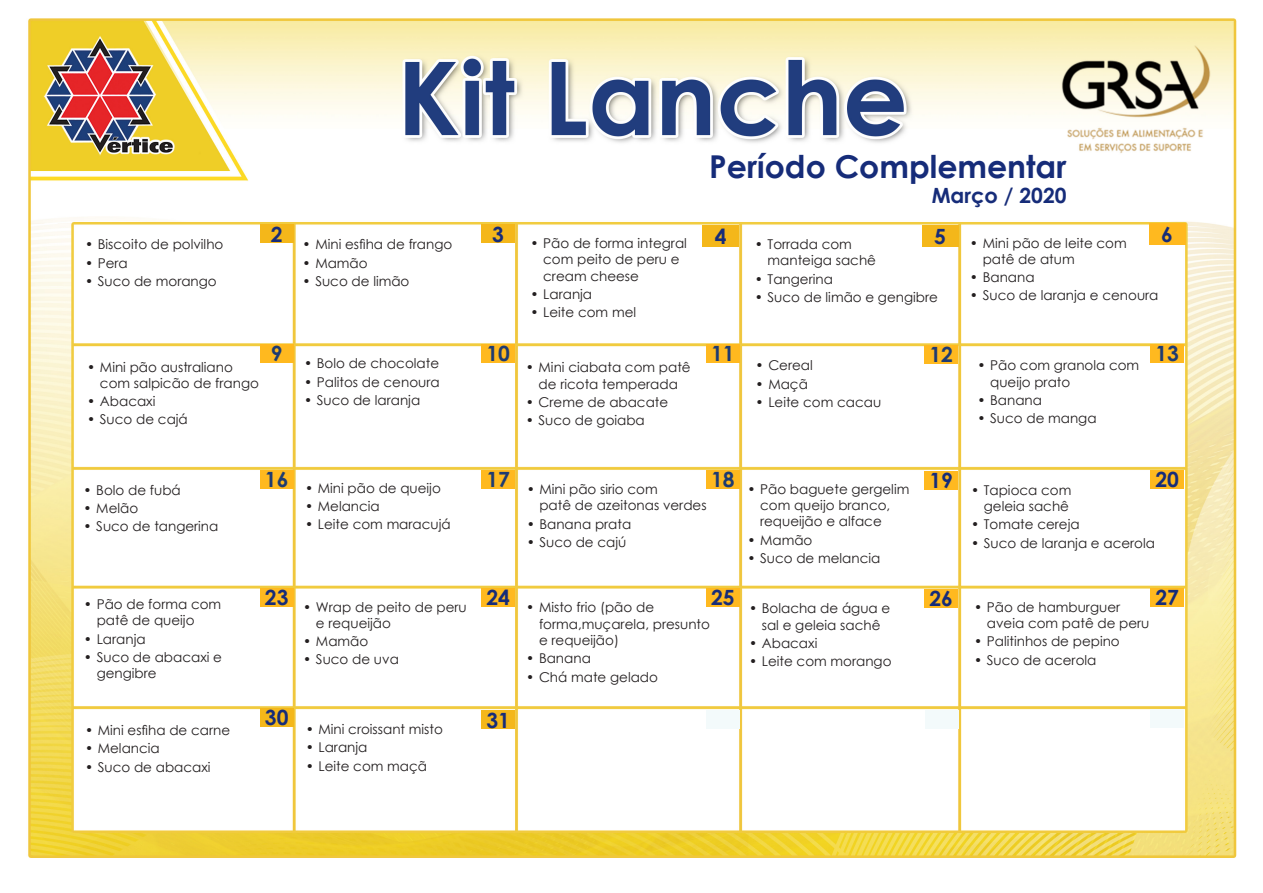
<style>
.page{position:relative;width:1263px;height:893px;background:#fff}
.page>*{position:absolute;margin:0;border:0;box-sizing:border-box;transform-origin:0 0}
.t1{font:700 31.5px "Century Gothic";color:#162c79}
.t2{font:700 21px "Century Gothic";color:#162c79}
.t3{font:700 21px "Century Gothic";color:#1e3b71}
.t4{font:13.5px/16.2px "Century Gothic";color:#231f20}
</style>
<div class="page">
<img style="left:28px;top:18px;width:1209px;height:840px">
<div style="left:921px;top:225px;width:37px;height:21px;background:#f4b71a"></div>
<div style="left:1149px;top:223px;width:37px;height:21px;background:#ffb91f"></div>
<div style="left:702px;top:225px;width:37px;height:21px;background:#f4b71a"></div>
<div style="left:481px;top:224px;width:34px;height:19px;background:#f4b71a"></div>
<div style="left:260px;top:344px;width:33px;height:19px;background:#ffb91f"></div>
<div style="left:260px;top:470px;width:33px;height:19px;background:#ffb91f"></div>
<div style="left:260px;top:588px;width:33px;height:19px;background:#ffb91f"></div>
<div style="left:260px;top:708px;width:33px;height:19px;background:#f4b71a"></div>
<div style="left:481px;top:344px;width:34px;height:19px;background:#ffb91f"></div>
<div style="left:481px;top:470px;width:34px;height:19px;background:#ffb91f"></div>
<div style="left:481px;top:588px;width:34px;height:19px;background:#ffb91f"></div>
<div style="left:481px;top:710px;width:34px;height:19px;background:#f4b71a"></div>
<div style="left:706px;top:344px;width:33px;height:19px;background:#ffb91f"></div>
<div style="left:706px;top:470px;width:33px;height:19px;background:#ffb91f"></div>
<div style="left:706px;top:588px;width:33px;height:19px;background:#ffb91f"></div>
<div style="left:706px;top:710px;width:33px;height:19px;background:#f3fafb"></div>
<div style="left:924px;top:345px;width:34px;height:19px;background:#ffb91f"></div>
<div style="left:924px;top:471px;width:34px;height:19px;background:#ffb91f"></div>
<div style="left:924px;top:589px;width:34px;height:19px;background:#ffb91f"></div>
<div style="left:925px;top:710px;width:34px;height:19px;background:#f3fafb"></div>
<div style="left:1150px;top:344px;width:34px;height:19px;background:#ffb91f"></div>
<div style="left:1150px;top:470px;width:34px;height:19px;background:#ffb91f"></div>
<div style="left:1150px;top:588px;width:34px;height:19px;background:#ffb91f"></div>
<div style="left:1150px;top:709px;width:34px;height:19px;background:#f3fafb"></div>
<div style="left:260px;top:224px;width:33px;height:19px;background:#f4b71a"></div>
<p class="t4" style="left:85px;top:236px;width:140px">• Biscoito de polvilho</p>
<p class="t4" style="left:85px;top:254px;width:44px">• Pera</p>
<p class="t4" style="left:85px;top:273px;width:133px">• Suco de morango</p>
<p class="t2" style="left:271px;top:218px;width:13px">2</p>
<p class="t4" style="left:303px;top:236px;width:151px">• Mini esfiha de frango</p>
<p class="t4" style="left:303px;top:254px;width:67px">• Mamão</p>
<p class="t4" style="left:303px;top:273px;width:108px">• Suco de limão</p>
<p class="t4" style="left:100px;top:358px;width:161px;text-indent:-13px">• Mini pão australiano com salpicão de frango</p>
<p class="t4" style="left:87px;top:393px;width:70px">• Abacaxi</p>
<p class="t4" style="left:87px;top:411px;width:102px">• Suco de cajá</p>
<p class="t3" style="left:271px;top:338px;width:13px">9</p>
<p class="t4" style="left:84px;top:481px;width:99px">• Bolo de fubá</p>
<p class="t4" style="left:84px;top:500px;width:56px">• Melão</p>
<p class="t4" style="left:84px;top:518px;width:136px">• Suco de tangerina</p>
<p class="t3" style="left:265px;top:464px;width:25px">16</p>
<p class="t4" style="left:304px;top:355px;width:137px">• Bolo de chocolate</p>
<p class="t4" style="left:304px;top:373px;width:137px">• Palitos de cenoura</p>
<p class="t4" style="left:304px;top:392px;width:118px">• Suco de laranja</p>
<p class="t4" style="left:305px;top:479px;width:137px">• Mini pão de queijo</p>
<p class="t4" style="left:305px;top:498px;width:76px">• Melancia</p>
<p class="t4" style="left:305px;top:516px;width:147px">• Leite com maracujá</p>
<p class="t4" style="left:97px;top:596px;width:126px;text-indent:-13px">• Pão de forma com patê de queijo</p>
<p class="t4" style="left:84px;top:630px;width:63px">• Laranja</p>
<p class="t4" style="left:97px;top:649px;width:127px;text-indent:-13px">• Suco de abacaxi e gengibre</p>
<p class="t4" style="left:85px;top:722px;width:147px">• Mini esfiha de carne</p>
<p class="t4" style="left:85px;top:740px;width:76px">• Melancia</p>
<p class="t4" style="left:85px;top:758px;width:127px">• Suco de abacaxi</p>
<p class="t2" style="left:265px;top:582px;width:25px">23</p>
<p class="t4" style="left:316px;top:598px;width:152px;text-indent:-13px">• Wrap de peito de peru e requeijão</p>
<p class="t4" style="left:303px;top:633px;width:67px">• Mamão</p>
<p class="t4" style="left:303px;top:651px;width:97px">• Suco de uva</p>
<p class="t2" style="left:265px;top:702px;width:25px">30</p>
<p class="t4" style="left:306px;top:721px;width:139px">• Mini croissant misto</p>
<p class="t4" style="left:306px;top:739px;width:63px">• Laranja</p>
<p class="t4" style="left:306px;top:757px;width:123px">• Leite com maçã</p>
<p class="t1" style="left:709px;top:143px;width:359px">Período Complementar</p>
<p class="t2" style="left:932px;top:180px;width:136px">Março / 2020</p>
<p class="t2" style="left:492px;top:218px;width:13px">3</p>
<p class="t2" style="left:715px;top:220px;width:13px">4</p>
<p class="t2" style="left:934px;top:220px;width:13px">5</p>
<p class="t2" style="left:1161px;top:218px;width:13px">6</p>
<p class="t4" style="left:983px;top:234px;width:146px;text-indent:-13px">• Mini pão de leite com patê de atum</p>
<p class="t4" style="left:970px;top:269px;width:66px">• Banana</p>
<p class="t4" style="left:970px;top:287px;width:190px">• Suco de laranja e cenoura</p>
<p class="t4" style="left:543px;top:235px;width:145px;text-indent:-13px">• Pão de forma integral com peito de peru e cream cheese</p>
<p class="t4" style="left:530px;top:286px;width:63px">• Laranja</p>
<p class="t4" style="left:530px;top:304px;width:107px">• Leite com mel</p>
<p class="t4" style="left:767px;top:236px;width:110px;text-indent:-13px">• Torrada com manteiga sachê</p>
<p class="t4" style="left:755px;top:270px;width:80px">• Tangerina</p>
<p class="t4" style="left:755px;top:289px;width:185px">• Suco de limão e gengibre</p>
<p class="t3" style="left:486px;top:338px;width:25px">10</p>
<p class="t4" style="left:526px;top:359px;width:166px;text-align:center">• Mini ciabata com patê de ricota temperada</p>
<p class="t4" style="left:526px;top:394px;width:144px">• Creme de abacate</p>
<p class="t4" style="left:526px;top:412px;width:121px">• Suco de goiaba</p>
<p class="t3" style="left:711px;top:338px;width:25px">11</p>
<p class="t4" style="left:755px;top:357px;width:59px">• Cereal</p>
<p class="t4" style="left:755px;top:376px;width:54px">• Maçã</p>
<p class="t4" style="left:755px;top:394px;width:127px">• Leite com cacau</p>
<p class="t3" style="left:929px;top:339px;width:25px">12</p>
<p class="t4" style="left:990px;top:357px;width:151px;text-indent:-13px">• Pão com granola com queijo prato</p>
<p class="t4" style="left:977px;top:392px;width:66px">• Banana</p>
<p class="t4" style="left:977px;top:410px;width:121px">• Suco de manga</p>
<p class="t3" style="left:1155px;top:338px;width:25px">13</p>
<p class="t3" style="left:486px;top:464px;width:25px">17</p>
<p class="t3" style="left:711px;top:464px;width:25px">18</p>
<p class="t4" style="left:539px;top:481px;width:169px;text-indent:-13px">• Mini pão sirio com<br>patê de azeitonas verdes</p>
<p class="t4" style="left:527px;top:515px;width:106px">• Banana prata</p>
<p class="t4" style="left:527px;top:534px;width:101px">• Suco de cajú</p>
<p class="t4" style="left:760px;top:481px;width:151px;text-indent:-13px">• Pão baguete gergelim com queijo branco, requeijão e alface</p>
<p class="t4" style="left:747px;top:531px;width:67px">• Mamão</p>
<p class="t4" style="left:747px;top:550px;width:135px">• Suco de melancia</p>
<p class="t2" style="left:929px;top:465px;width:25px">19</p>
<p class="t2" style="left:1155px;top:464px;width:25px">20</p>
<p class="t4" style="left:971px;top:482px;width:102px;text-align:right">• Tapioca com geleia sachê</p>
<p class="t4" style="left:971px;top:516px;width:110px">• Tomate cereja</p>
<p class="t4" style="left:971px;top:534px;width:185px">• Suco de laranja e acerola</p>
<p class="t2" style="left:486px;top:582px;width:25px">24</p>
<p class="t2" style="left:711px;top:582px;width:25px">25</p>
<p class="t4" style="left:539px;top:599px;width:172px;text-indent:-13px">• Misto frio (pão de forma,muçarela, presunto e requeijão)</p>
<p class="t4" style="left:526px;top:650px;width:66px">• Banana</p>
<p class="t4" style="left:526px;top:668px;width:133px">• Chá mate gelado</p>
<p class="t4" style="left:749px;top:600px;width:143px;text-align:center">• Bolacha de água e sal e geleia sachê</p>
<p class="t4" style="left:749px;top:635px;width:70px">• Abacaxi</p>
<p class="t4" style="left:749px;top:653px;width:144px">• Leite com morango</p>
<p class="t2" style="left:929px;top:583px;width:25px">26</p>
<p class="t2" style="left:1155px;top:582px;width:25px">27</p>
<p class="t4" style="left:987px;top:598px;width:164px;text-indent:-13px">• Pão de hamburguer aveia com patê de peru</p>
<p class="t4" style="left:974px;top:633px;width:147px">• Palitinhos de pepino</p>
<p class="t4" style="left:974px;top:651px;width:124px">• Suco de acerola</p>
<p class="t2" style="left:486px;top:704px;width:25px">31</p>
</div>
